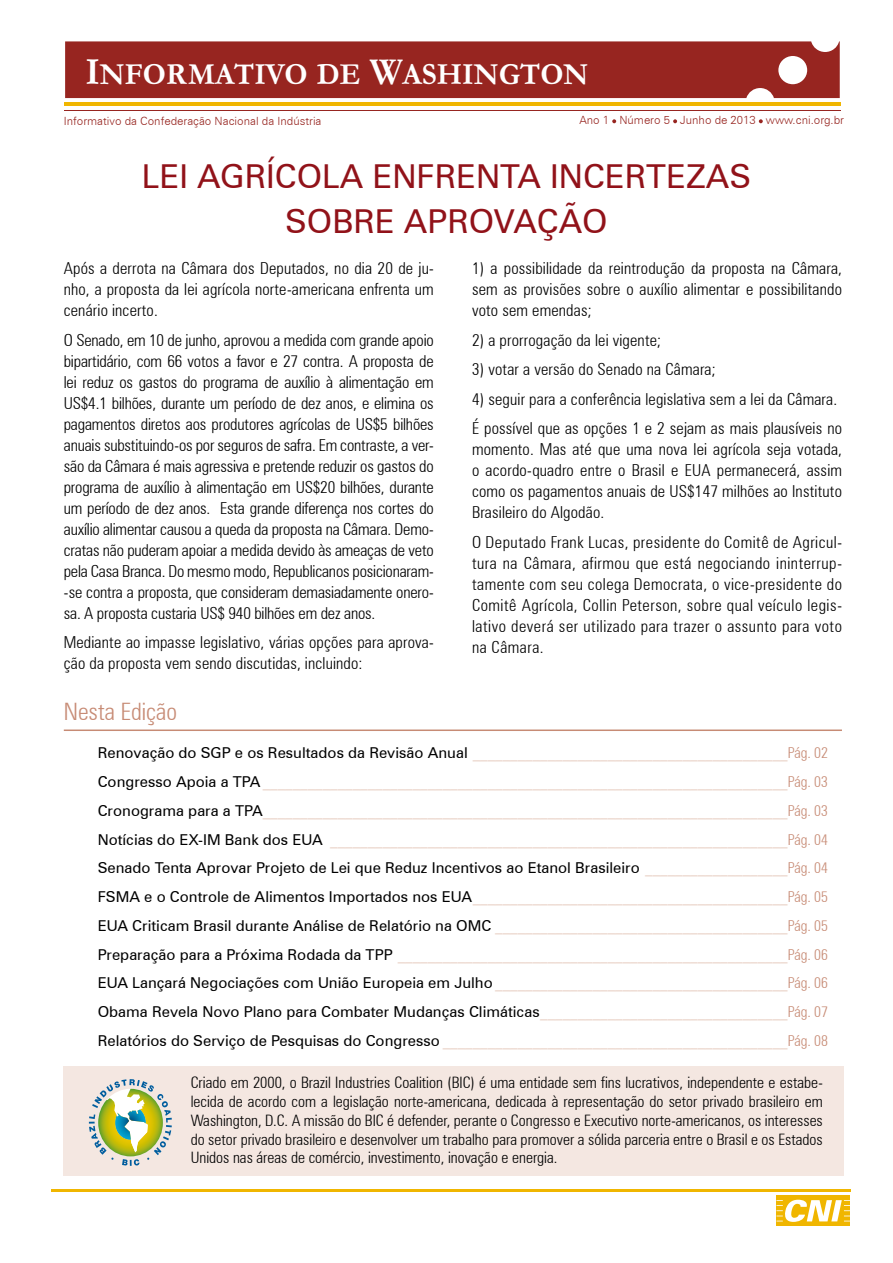
<style>
.page{position:relative;width:893px;height:1263px;background:#fff}
.page>*{position:absolute;margin:0;border:0;box-sizing:border-box;transform-origin:0 0}
.t1{font:700 38.7px "Garamond";color:#fff;scale:.95 1}
.t2{font:33px/45px "Zurich BT";color:#911219;text-align:center}
.t3{font:700 31.05px "Garamond";color:#fff;scale:.95 1}
.t4{font:300 condensed 24px "Zurich BT";color:#c78b75}
.t5{font:300 condensed 16.5px/21px "Zurich BT";letter-spacing:.01em;color:#000;text-align:justify}
.t6{font:300 condensed 15.75px/18.9px "Zurich BT";color:#000;text-align:justify}
.t7{font:700 15px/28.8px "Zurich BT";color:#eedbd2;text-align:justify}
.t8{font:300 11.4px "Zurich BT";color:#972520}
.s1{font-weight:400;color:#000}
.s2{font-weight:300;font-stretch:condensed;color:#c78b75}
</style>
<div class="page">
<svg style="left:612px;top:119px;width:4px;height:4px"></svg>
<svg style="left:673px;top:119px;width:4px;height:4px"></svg>
<svg style="left:759px;top:119px;width:4px;height:4px"></svg>
<div style="left:65px;top:41px;width:775px;height:57px;background:#972520"></div>
<hr style="left:64px;top:103px;width:776px;height:3px;background:#f0b600">
<hr style="left:64px;top:110px;width:776px;height:1px;background:#972520">
<div style="left:776px;top:1196px;width:74px;height:30px;background:#f0b600"></div>
<svg style="left:776px;top:1200px;width:74px;height:22px"></svg>
<hr style="left:51px;top:1189px;width:800px;height:3px;background:#f0b600">
<hr style="left:64px;top:729px;width:778px;height:2px;background:#c78b75">
<div style="left:64px;top:1066px;width:780px;height:110px;background:#f4e7e1"></div>
<svg style="left:89px;top:1079px;width:83px;height:87px"></svg>
<h1 class="t1" style="left:85px;top:48px;width:17px">I</h1>
<h1 class="t1" style="left:370px;top:48px;width:36px">W</h1>
<h3 class="t3" style="left:100px;top:55px;width:276px">NFORMATIVO DE</h3>
<h3 class="t3" style="left:403px;top:55px;width:197px">ASHINGTON</h3>
<p class="t8" style="left:64px;top:114px;width:259px">Informativo da Confederação Nacional da Indústria</p>
<h2 class="t2" style="left:142px;top:153px;width:611px">LEI AGRÍCOLA ENFRENTA INCERTEZAS<br>SOBRE APROVAÇÃO</h2>
<p class="t8" style="left:579px;top:113px;width:266px">Ano 1 Número 5 Junho de 2013 www.cni.org.br</p>
<p class="t5" style="left:64px;top:258px;width:371px">Após a derrota na Câmara dos Deputados, no dia 20 de ju&shy;nho, a proposta da lei agrícola norte-americana enfrenta um cenário incerto.</p>
<p class="t5" style="left:64px;top:329px;width:372px">O Senado, em 10 de junho, aprovou a medida com grande apoio bipartidário, com 66 votos a favor e 27 contra. A proposta de lei reduz os gastos do programa de auxílio à alimentação em US$4.1 bilhões, durante um período de dez anos, e elimina os pagamentos diretos aos produtores agrícolas de US$5 bilhões anuais substituindo-os por seguros de safra. Em contraste, a ver&shy;são da Câmara é mais agressiva e pretende reduzir os gastos do programa de auxílio à alimentação em US$20 bilhões, durante um período de dez anos. Esta grande diferença nos cortes do auxílio alimentar causou a queda da proposta na Câmara. Demo&shy;cratas não puderam apoiar a medida devido às ameaças de veto pela Casa Branca. Do mesmo modo, Republicanos posicionaram--se contra a proposta, que consideram demasiadamente onero&shy;sa. A proposta custaria US$ 940 bilhões em dez anos.</p>
<p class="t5" style="left:64px;top:632px;width:371px">Mediante ao impasse legislativo, várias opções para aprova&shy;ção da proposta vem sendo discutidas, incluindo:</p>
<p class="t5" style="left:472px;top:258px;width:371px">1) a possibilidade da reintrodução da proposta na Câmara, sem as provisões sobre o auxílio alimentar e possibilitando voto sem emendas;</p>
<p class="t5" style="left:472px;top:329px;width:191px">2) a prorrogação da lei vigente;</p>
<p class="t5" style="left:472px;top:359px;width:245px">3) votar a versão do Senado na Câmara;</p>
<p class="t5" style="left:472px;top:384px;width:371px;line-height:29.5px">4) seguir para a conferência legislativa sem a lei da Câmara.<br>É possível que as opções 1 e 2 sejam as mais plausíveis no</p>
<p class="t5" style="left:472px;top:439px;width:371px">momento. Mas até que uma nova lei agrícola seja votada, o acordo-quadro entre o Brasil e EUA permanecerá, assim como os pagamentos anuais de US$147 milhões ao Instituto Brasileiro do Algodão.</p>
<p class="t5" style="left:472px;top:531px;width:371px">O Deputado Frank Lucas, presidente do Comitê de Agricul&shy;tura na Câmara, afirmou que está negociando ininterrup&shy;tamente com seu colega Democrata, o vice-presidente do Comitê Agrícola, Collin Peterson, sobre qual veículo legis&shy;lativo deverá ser utilizado para trazer o assunto para voto na Câmara.</p>
<h3 class="t4" style="left:64px;top:697px;width:115px">Nesta Edição</h3>
<p class="t7" style="left:98px;top:738px;width:732px"><span class="s1">Renovação do SGP e os Resultados da Revisão Anual</span> __________________________________________<span class="s2">Pág. 02<br></span><span class="s1">Congresso Apoia a TPA</span> ______________________________________________________________________<span class="s2">Pág. 03<br></span><span class="s1">Cronograma para a TPA</span>______________________________________________________________________<span class="s2">Pág. 03<br></span><span class="s1">Notícias do EX-IM Bank dos EUA</span> _____________________________________________________________<span class="s2">Pág. 04<br></span><span class="s1">Senado Tenta Aprovar Projeto de Lei que Reduz Incentivos ao Etanol Brasileiro</span> ___________________<span class="s2">Pág. 04<br></span><span class="s1">FSMA e o Controle de Alimentos Importados nos EUA</span>__________________________________________<span class="s2">Pág. 05<br></span><span class="s1">EUA Criticam Brasil durante Análise de Relatório na OMC</span> _______________________________________<span class="s2">Pág. 05<br></span><span class="s1">Preparação para a Próxima Rodada da TPP</span> ____________________________________________________<span class="s2">Pág. 06<br></span><span class="s1">EUA Lançará Negociações com União Europeia em Julho</span> _______________________________________<span class="s2">Pág. 06<br></span><span class="s1">Obama Revela Novo Plano para Combater Mudanças Climáticas</span>_________________________________<span class="s2">Pág. 07<br></span><span class="s1">Relatórios do Serviço de Pesquisas do Congresso</span> ______________________________________________<span class="s2">Pág. 08</span></p>
<p class="t6" style="left:191px;top:1073px;width:634px">Criado em 2000, o Brazil Industries Coalition (BIC) é uma entidade sem fins lucrativos, independente e estabe&shy;lecida de acordo com a legislação norte-americana, dedicada à representação do setor privado brasileiro em Washington, D.C. A missão do BIC é defender, perante o Congresso e Executivo norte-americanos, os interesses do setor privado brasileiro e desenvolver um trabalho para promover a sólida parceria entre o Brasil e os Estados Unidos nas áreas de comércio, investimento, inovação e energia.</p>
</div>
